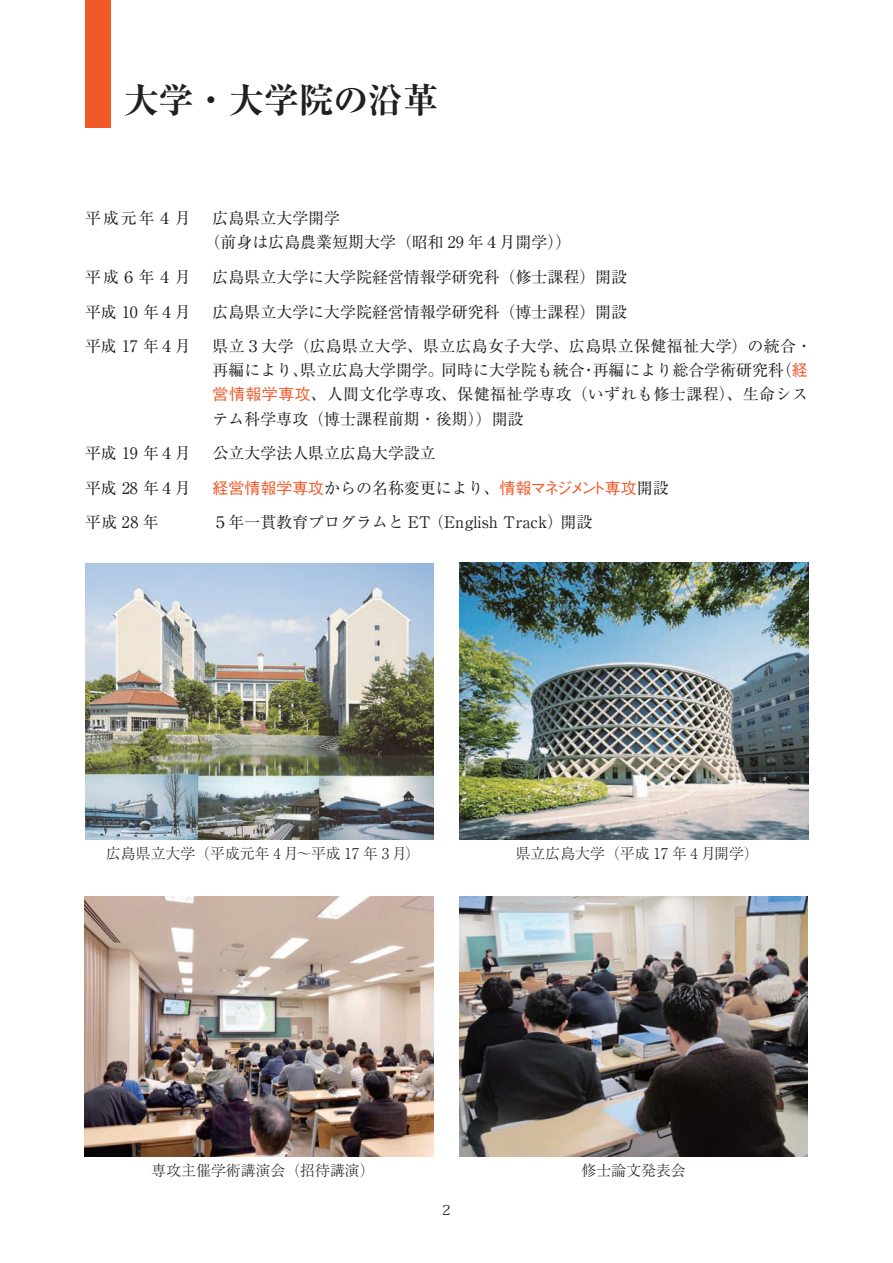
<style>
.page{position:relative;width:893px;height:1263px;background:#fff}
.page>*{position:absolute;margin:0;border:0;box-sizing:border-box;transform-origin:0 0}
.t1{font:700 expanded 35.1px "Ryumin Pro";color:#231f20}
.t2{font:15.9px/34.7px "Ryumin Pro";color:#231f20;text-align:justify}
.t3{font:500 15.9px "Gothic BBB Pro";color:#f15929}
.t4{font:300 14.85px "Ryumin Pro";color:#231f20}
.t5{font:13.8px "Koz Min Pro";color:#231f20}
.s1{font-family:"Gothic BBB Pro";font-weight:500;color:#f15929}
.s2{font-family:"Ryumin Pro";font-weight:400;color:#231f20}
</style>
<div class="page">
<div style="left:85px;top:0;width:26px;height:128px;background:#f15929"></div>
<img style="left:85px;top:563px;width:349px;height:276px">
<img style="left:459px;top:563px;width:349px;height:276px">
<img style="left:85px;top:897px;width:349px;height:259px">
<img style="left:459px;top:897px;width:349px;height:259px">
<h1 class="t1" style="left:123px;top:72px;width:316px">大学・大学院の沿革</h1>
<p class="t2" style="left:85px;top:200px;width:107px">平成元年４月</p>
<p class="t2" style="left:85px;top:259px;width:107px">平成６年４月平成 10 年４月平成 17 年４月</p>
<p class="t2" style="left:85px;top:435px;width:107px">平成 19 年４月平成 28 年４月平成 28 年</p>
<p class="t2" style="left:205px;top:205px;width:368px;line-height:24.2px;text-indent:8px">広島県立大学開学<br>（前身は広島農業短期大学（昭和 29 年４月開学））</p>
<p class="t2" style="left:213px;top:259px;width:601px;text-align:left">広島県立大学に大学院経営情報学研究科（修士課程）開設<br>広島県立大学に大学院経営情報学研究科（博士課程）開設<br>県立３大学（広島県立大学、県立広島女子大学、広島県立保健福祉大学）の統合・</p>
<p class="t2" style="left:213px;top:357px;width:597px;line-height:24.2px">再編により、県立広島大学開学。同時に大学院も統合・再編により総合学術研究科（<span class="s1">経営情報学専攻</span>、人間文化学専攻、保健福祉学専攻（いずれも修士課程）、生命システム科学専攻（博士課程前期・後期））開設</p>
<p class="t2" style="left:213px;top:435px;width:225px">公立大学法人県立広島大学設立</p>
<p class="t3" style="left:213px;top:475px;width:457px">経営情報学専攻<span class="s2">からの名称変更により、</span>情報マネジメント専攻<span class="s2">開設</span></p>
<p class="t2" style="left:213px;top:504px;width:381px">５年一貫教育プログラムと ET （English Track）開設</p>
<p class="t4" style="left:106px;top:842px;width:316px">広島県立大学（平成元年 4 月～平成 17 年 3 月）</p>
<p class="t4" style="left:516px;top:842px;width:245px">県立広島大学（平成 17 年 4 月開学）</p>
<p class="t4" style="left:151px;top:1159px;width:225px">専攻主催学術講演会（招待講演）</p>
<p class="t4" style="left:581px;top:1159px;width:106px">修士論文発表会</p>
<p class="t5" style="left:442px;top:1200px;width:10px">2</p>
</div>
